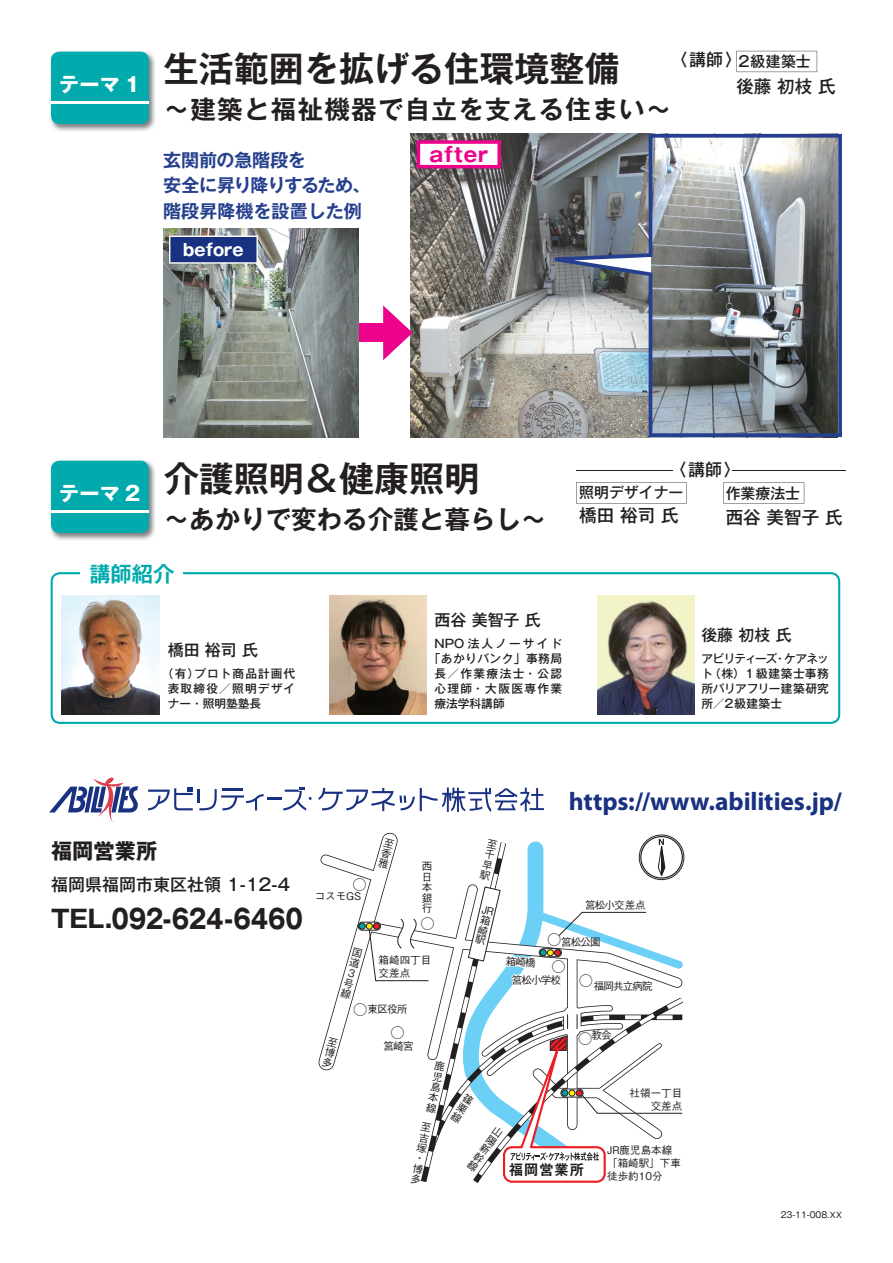
<style>
.page{position:relative;width:893px;height:1263px;background:#fff}
.page>*{position:absolute;margin:0;border:0;box-sizing:border-box;transform-origin:0 0}
.t1{font:700 35.1px "Gothic MB101 Pro De";color:#231f20}
.t2{font:700 26.55px "Gothic MB101 Pro";letter-spacing:-.01em;color:#231f20;scale:.87 1}
.t3{font:700 25.5px "Myriad Pro";letter-spacing:-.005em;color:#183181}
.t4{font:700 25.5px "Gothic MB101 Pro De";letter-spacing:.05em;color:#231f20}
.t5{font:700 25.5px "Gothic MB101 Pro De";color:#231f20}
.t6{font:700 21.3px "Gothic MB101 Pro";color:#231f20}
.t7{font:700 21.3px "Gothic MB101 Pro De";color:#00aaad}
.t8{font:700 20.25px "Gothic MB101 Pro";color:#fff}
.t9{font:700 19.95px "Gothic MB101 Pro";letter-spacing:.05em;color:#ed028c}
.t10{font:700 18px/25.5px "Gothic MB101 Pro De";letter-spacing:-.005em;color:#253f8e}
.t11{font:500 17.55px "Gothic MB101 Pro";color:#231f20}
.t12{font:500 16.95px "Gothic MB101 Pro";color:#231f20}
.t13{font:700 16.5px "Gothic MB101 Pro";color:#fff}
.t14{font:500 15.9px "Gothic MB101 Pro";color:#231f20}
.t15{font:500 14.85px "Gothic MB101 Pro";color:#231f20}
.t16{font:500 14.25px "Gothic BBB Pro";color:#231f20}
.t17{font:700 14.1px "Gothic MB101 Pro De";letter-spacing:.075em;color:#231f20}
.t18{font:500 11.7px "Gothic MB101 Pro";letter-spacing:.04em;color:#231f20}
.t19{font:500 11.7px/14.9px "Gothic MB101 Pro";letter-spacing:.1em;color:#231f20}
.t20{font:500 11.7px/14.9px "Gothic MB101 Pro";letter-spacing:.005em;color:#231f20}
.t21{font:500 11.7px/14.9px "Gothic MB101 Pro";letter-spacing:-.015em;color:#231f20}
.t22{font:500 11.7px "Gothic MB101 Pro";letter-spacing:.175em;color:#231f20}
.t23{font:500 11.7px "Gothic MB101 Pro";letter-spacing:.115em;color:#231f20}
.t24{font:500 11.7px "Gothic MB101 Pro";letter-spacing:.09em;color:#231f20}
.t25{font:500 10.5px/10.5px "Gothic BBB Pro";color:#231f20}
.t26{font:8.55px "Gothic MB101 Pro";color:#231f20}
.s1{font-size:24.45px}
.s2{font-family:"Gothic BBB Pro";font-weight:500}
</style>
<div class="page">
<svg style="left:148px;top:787px;width:164px;height:23px"></svg>
<svg style="left:49px;top:777px;width:89px;height:45px"></svg>
<svg style="left:319px;top:787px;width:225px;height:25px"></svg>
<svg style="left:736px;top:51px;width:81px;height:21px"></svg>
<svg style="left:576px;top:482px;width:111px;height:22px"></svg>
<hr style="left:576px;top:471px;width:97px;height:1px;background:#231f20">
<hr style="left:732px;top:471px;width:114px;height:1px;background:#231f20">
<svg style="left:723px;top:482px;width:81px;height:22px"></svg>
<img style="left:411px;top:134px;width:144px;height:303px">
<img style="left:555px;top:134px;width:287px;height:303px">
<img style="left:163px;top:229px;width:196px;height:208px">
<svg style="left:169px;top:236px;width:89px;height:28px"></svg>
<svg style="left:417px;top:140px;width:84px;height:28px"></svg>
<div style="left:359px;top:323px;width:35px;height:19px;background:#ed028c"></div>
<svg style="left:383px;top:305px;width:30px;height:55px"></svg>
<svg style="left:51px;top:572px;width:789px;height:152px"></svg>
<div style="left:81px;top:559px;width:102px;height:30px;background:#fff"></div>
<img style="left:62px;top:595px;width:97px;height:119px">
<img style="left:329px;top:595px;width:98px;height:119px">
<img style="left:597px;top:596px;width:98px;height:118px">
<img style="left:50px;top:51px;width:105px;height:80px">
<div style="left:51px;top:52px;width:98px;height:72px;background:#00aaad;border-radius:9px"></div>
<hr style="left:51px;top:101px;width:98px;height:2px;background:#fff">
<img style="left:50px;top:460px;width:105px;height:80px">
<div style="left:51px;top:461px;width:98px;height:72px;background:#00aaad;border-radius:9px"></div>
<hr style="left:51px;top:510px;width:98px;height:2px;background:#fff">
<svg style="left:318px;top:833px;width:366px;height:350px"></svg>
<h3 class="t8" style="left:59px;top:68px;width:82px">テーマ 1</h3>
<h1 class="t1" style="left:164px;top:39px;width:458px">生活範囲を拡げる住環境整備</h1>
<h3 class="t4" style="left:164px;top:88px;width:509px">～建築と福祉機器で自立を支える住まい~</h3>
<h3 class="t10" style="left:163px;top:145px;width:209px">玄関前の急階段を<br>安全に昇り降りするため、階段昇降機を設置した例</h3>
<h3 class="t13" style="left:183px;top:236px;width:62px">before</h3>
<h3 class="t9" style="left:429px;top:138px;width:60px">after</h3>
<h3 class="t12" style="left:671px;top:45px;width:73px">〈講師〉</h3>
<h3 class="t15" style="left:736px;top:49px;width:76px">２級建築士</h3>
<h3 class="t11" style="left:736px;top:72px;width:101px">後藤初枝氏</h3>
<h3 class="t8" style="left:59px;top:477px;width:82px">テーマ 2</h3>
<h1 class="t1" style="left:164px;top:449px;width:317px">介護照明＆健康照明</h1>
<h3 class="t5" style="left:164px;top:498px;width:384px">～あかりで変わる介護と暮らし~</h3>
<h3 class="t12" style="left:669px;top:455px;width:73px">〈講師〈</h3>
<h3 class="t15" style="left:579px;top:480px;width:106px">照明デザイナー</h3>
<h3 class="t11" style="left:579px;top:501px;width:101px">橋田裕司氏</h3>
<h3 class="t15" style="left:726px;top:480px;width:76px">作業療法士</h3>
<h3 class="t11" style="left:726px;top:503px;width:118px">西谷美智子氏</h3>
<h3 class="t7" style="left:89px;top:556px;width:87px">講師紹介</h3>
<h3 class="t14" style="left:168px;top:637px;width:92px">橋田裕司氏</h3>
<p class="t24" style="left:194px;top:664px;width:102px">プロト商品計画代</p>
<p class="t19" style="left:168px;top:664px;width:129px;text-indent:-6px">（有）<br>表取締役／照明デザイナー・照明塾塾長</p>
<h3 class="t14" style="left:435px;top:607px;width:108px">西谷美智子氏</h3>
<p class="t22" style="left:435px;top:634px;width:129px">NPO法人ノーサイド</p>
<p class="t18" style="left:429px;top:649px;width:135px">「あかりバンク」事務局</p>
<p class="t18" style="left:435px;top:664px;width:129px">長／作業療法士・公認</p>
<p class="t23" style="left:435px;top:678px;width:129px">心理師・大阪医専作業</p>
<p class="t18" style="left:435px;top:693px;width:72px">療法学科講師</p>
<h3 class="t14" style="left:701px;top:622px;width:92px">後藤初枝氏</h3>
<p class="t18" style="left:774px;top:649px;width:56px">・ケアネッ</p>
<p class="t21" style="left:709px;top:650px;width:121px;text-indent:-8px">アビリティーズ<br>（株）1級建築士事務</p>
<p class="t20" style="left:701px;top:664px;width:129px">ト<br>所バリアフリー建築研究所／２級建築士</p>
<h3 class="t6" style="left:51px;top:833px;width:108px">福岡営業所</h3>
<h3 class="t12" style="left:51px;top:870px;width:241px">福岡県福岡市東区社領 1-12-4</h3>
<h2 class="t2" style="left:51px;top:897px;width:291px"><span class="s1">TEL.</span>092-624-6460</h2>
<h3 class="t16" style="left:352px;top:873px;width:16px">○</h3>
<p class="t25" style="left:315px;top:890px;width:48px">コスモGS</p>
<p class="t25" style="left:422px;top:860px;width:12px">西日本銀行</p>
<h3 class="t16" style="left:420px;top:912px;width:16px">○</h3>
<p class="t25" style="left:379px;top:952px;width:54px;line-height:12.6px">箱崎四丁目交差点</p>
<h3 class="t16" style="left:353px;top:998px;width:16px">○</h3>
<p class="t25" style="left:367px;top:1002px;width:42px">東区役所</p>
<h3 class="t16" style="left:390px;top:1021px;width:16px">○</h3>
<p class="t25" style="left:383px;top:1039px;width:32px">筥崎宮</p>
<p class="t25" style="left:436px;top:1059px;width:7px;text-align:justify;rotate:11deg">鹿児島本線</p>
<p class="t25" style="left:488px;top:837px;width:7px;text-align:justify;rotate:13deg">至千早駅</p>
<p class="t25" style="left:484px;top:903px;width:13px;line-height:9.9px;rotate:14deg">JR箱崎駅</p>
<h3 class="t3" style="left:569px;top:785px;width:275px">https://www.abilities j p. /</h3>
<p class="t25" style="left:585px;top:898px;width:62px">筥松小交差点</p>
<h3 class="t16" style="left:547px;top:928px;width:16px">○</h3>
<p class="t25" style="left:561px;top:935px;width:41px">筥松公園</p>
<h3 class="t16" style="left:551px;top:955px;width:16px">○</h3>
<p class="t25" style="left:512px;top:973px;width:51px">筥松小学校</p>
<h3 class="t16" style="left:579px;top:969px;width:16px">○</h3>
<p class="t25" style="left:594px;top:979px;width:60px">福岡共立病院</p>
<p class="t25" style="left:591px;top:1028px;width:22px">教会</p>
<h3 class="t16" style="left:578px;top:1027px;width:16px">○</h3>
<p class="t25" style="left:630px;top:1085px;width:54px;line-height:12.6px;text-align:right">社領一丁目交差点</p>
<p class="t25" style="left:497px;top:1124px;width:7px;text-align:justify;rotate:36deg">山陽新幹線</p>
<h3 class="t17" style="left:509px;top:1158px;width:76px">福岡営業所</h3>
<p class="t25" style="left:607px;top:1143px;width:75px;line-height:12.6px">JR鹿児島本線「箱崎駅」下車徒歩約10分</p>
<p class="t26" style="left:781px;top:1208px;width:63px">23-11-008<span class="s2">.XX</span></p>
</div>
